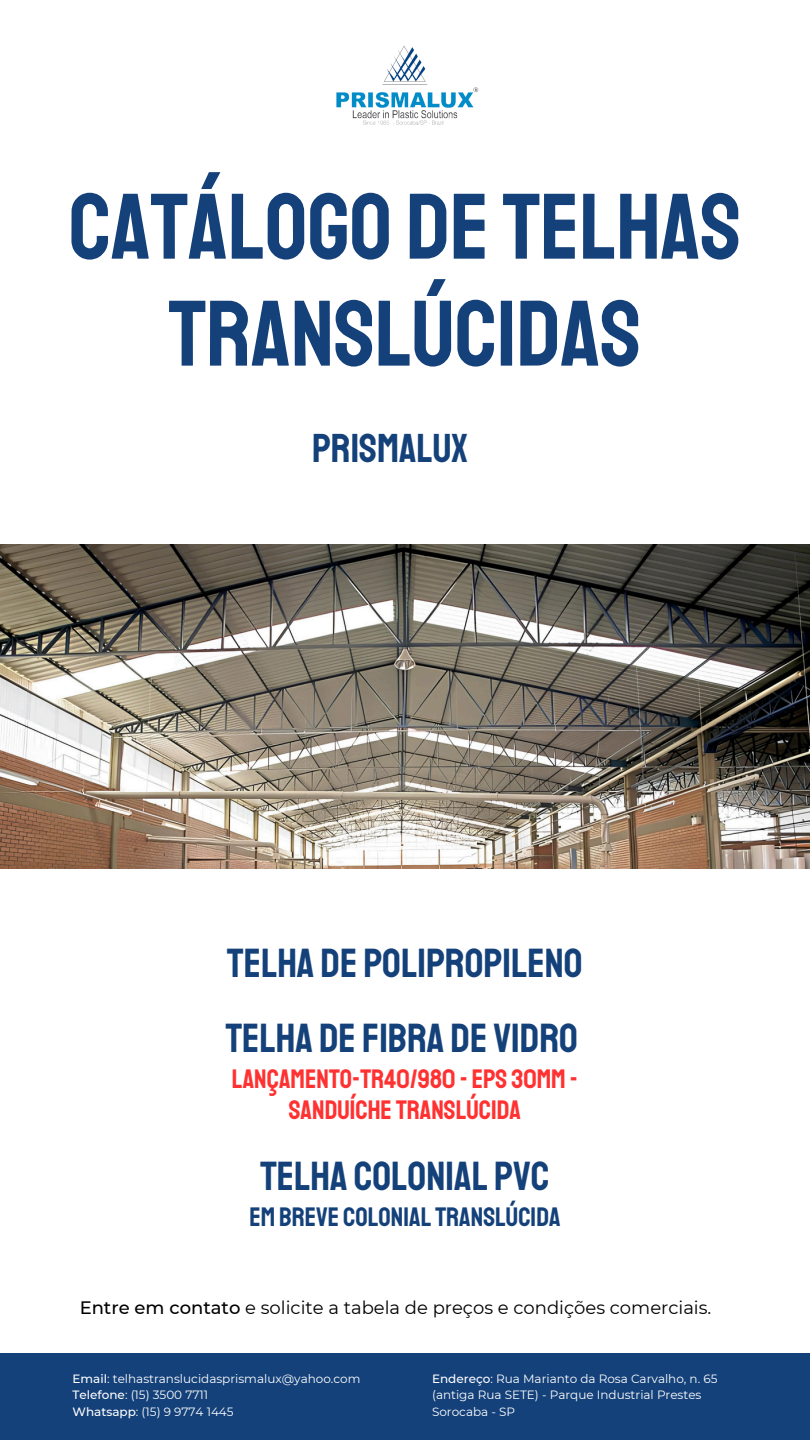
<style>
.page{position:relative;width:810px;height:1440px;background:#fff}
.page>*{position:absolute;margin:0;border:0;box-sizing:border-box;transform-origin:0 0}
.t1{font:93.2px/107px "Staatliches";color:#14417a;text-align:center}
.t2{font:41.2px "Staatliches";color:#14417a}
.t3{font:40.9px "Staatliches";color:#14417a}
.t4{font:27.1px/30.8px "Staatliches";color:#ff3131;text-align:center}
.t5{font:27.1px "Staatliches";color:#14417a}
.t6{font:18px "Montserrat";color:#000}
.t7{font:12px "Montserrat";color:#fff}
.s1{font-weight:500}
</style>
<div class="page">
<img style="left:336px;top:46px;width:143px;height:79px">
<div style="left:0;top:1353px;width:810px;height:87px;background:#14417a"></div>
<img style="left:0;top:544px;width:810px;height:325px">
<h2 class="t1" style="left:69px;top:175px;width:674px">CATÁLOGO DE TELHAS<br>TRANSLÚCIDAS</h2>
<p class="t3" style="left:312px;top:424px;width:157px">PRISMALUX</p>
<p class="t2" style="left:227px;top:938px;width:357px">TELHA DE POLIPROPILENO</p>
<h3 class="t2" style="left:226px;top:1012px;width:354px">TELHA DE FIBRA DE VIDRO</h3>
<p class="t4" style="left:232px;top:1064px;width:348px">LANÇAMENTO-TR40/980 - EPS 30MM -<br>SANDUÍCHE TRANSLÚCIDA</p>
<h4 class="t2" style="left:260px;top:1151px;width:291px">TELHA COLONIAL PVC</h4>
<p class="t5" style="left:249px;top:1201px;width:313px">EM BREVE COLONIAL TRANSLÚCIDA</p>
<h2 class="t6" style="left:80px;top:1297px;width:633px"><span class="s1">Entre em contato</span> e solicite a tabela de preços e condições comerciais.</h2>
<p class="t7" style="left:73px;top:1371px;width:289px"><span class="s1">Email</span>: telhastranslucidasprismalux@yahoo.com</p>
<p class="t7" style="left:73px;top:1388px;width:137px"><span class="s1">Telefone</span>: (15) 3500 7711</p>
<p class="t7" style="left:73px;top:1404px;width:163px"><span class="s1">Whatsapp</span>: (15) 9 9774 1445</p>
<h2 class="t7" style="left:432px;top:1371px;width:287px"><span class="s1">Endereço</span>: Rua Marianto da Rosa Carvalho, n. 65</h2>
<h3 class="t7" style="left:432px;top:1388px;width:271px">(antiga Rua SETE) - Parque Industrial Prestes</h3>
<h2 class="t7" style="left:432px;top:1404px;width:85px">Sorocaba - SP</h2>
</div>
